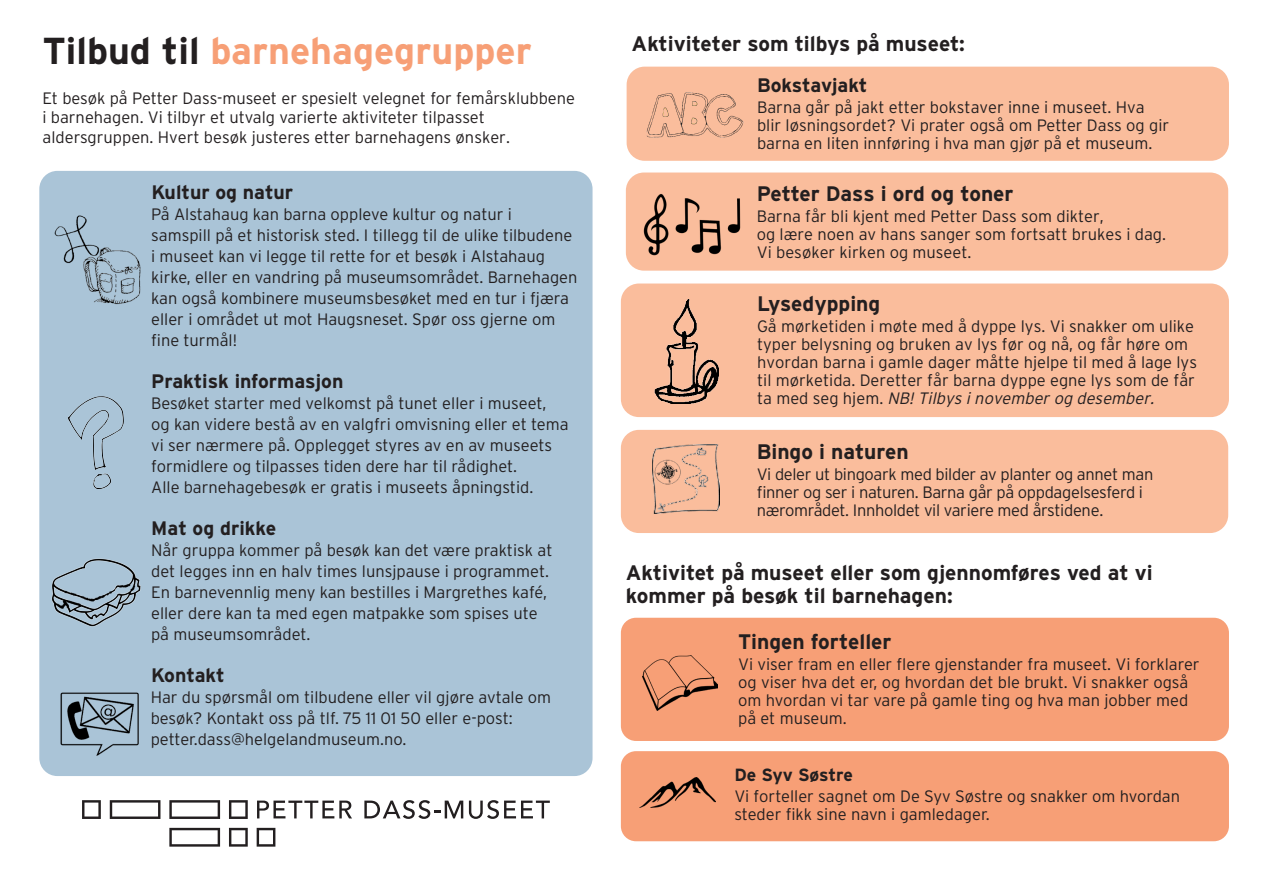
<style>
.page{position:relative;width:1263px;height:893px;background:#fff}
.page>*{position:absolute;margin:0;border:0;box-sizing:border-box;transform-origin:0 0}
.t1{font:700 37.5px "Interstate";color:#f79f76}
.t2{font:700 21px "Interstate";color:#231f20}
.t3{font:700 19.5px "Interstate";color:#231f20}
.t4{font:700 17.7px "Interstate";letter-spacing:-.01em;color:#231f20}
.t5{font:300 16.5px/21px "Interstate";color:#231f20}
.t6{font:300 16.5px "Interstate";letter-spacing:-.02em;color:#231f20}
.s1{color:#231f20}
.s2{font-style:italic}
</style>
<div class="page">
<div style="left:626px;top:173px;width:602px;height:98px;background:#fabd9c;border-radius:18px"></div>
<div style="left:621px;top:284px;width:608px;height:133px;background:#fabd9c;border-radius:18px"></div>
<div style="left:627px;top:67px;width:602px;height:94px;background:#fabd9c;border-radius:18px"></div>
<div style="left:621px;top:430px;width:607px;height:103px;background:#fabd9c;border-radius:18px"></div>
<img style="left:652px;top:444px;width:68px;height:70px">
<svg style="left:257px;top:801px;width:95px;height:17px"></svg>
<svg style="left:364px;top:800px;width:99px;height:19px"></svg>
<svg style="left:469px;top:800px;width:81px;height:19px"></svg>
<svg style="left:229px;top:800px;width:19px;height:19px"></svg>
<svg style="left:82px;top:800px;width:19px;height:19px"></svg>
<svg style="left:229px;top:828px;width:19px;height:19px"></svg>
<svg style="left:257px;top:828px;width:18px;height:19px"></svg>
<svg style="left:169px;top:828px;width:51px;height:19px"></svg>
<svg style="left:169px;top:800px;width:51px;height:19px"></svg>
<svg style="left:110px;top:800px;width:50px;height:19px"></svg>
<div style="left:39px;top:171px;width:553px;height:605px;background:#aac4d7;border-radius:18px"></div>
<img style="left:51px;top:558px;width:90px;height:69px">
<img style="left:60px;top:692px;width:79px;height:64px">
<img style="left:68px;top:396px;width:56px;height:93px">
<img style="left:54px;top:215px;width:87px;height:90px">
<img style="left:646px;top:92px;width:98px;height:46px">
<img style="left:643px;top:194px;width:98px;height:61px">
<img style="left:655px;top:300px;width:63px;height:103px">
<div style="left:621px;top:618px;width:608px;height:123px;background:#f79f76;border-radius:15px"></div>
<div style="left:621px;top:751px;width:608px;height:90px;background:#f79f76;border-radius:15px"></div>
<img style="left:639px;top:777px;width:77px;height:31px">
<img style="left:642px;top:656px;width:75px;height:54px">
<p class="t1" style="left:43px;top:24px;width:491px"><span class="s1">Tilbud til</span> barnehagegrupper</p>
<p class="t5" style="left:43px;top:87px;width:534px;line-height:19.8px">Et besøk på Petter Dass-museet er spesielt velegnet for femårsklubbene i barnehagen. Vi tilbyr et utvalg varierte aktiviteter tilpasset aldersgruppen. Hvert besøk justeres etter barnehagens ønsker.</p>
<p class="t3" style="left:151px;top:178px;width:143px">Kultur og natur</p>
<p class="t5" style="left:151px;top:203px;width:362px">På Alstahaug kan barna oppleve kultur og natur i</p>
<p class="t5" style="left:151px;top:224px;width:428px">samspill på et historisk sted. I tillegg til de ulike tilbudene i museet kan vi legge til rette for et besøk i Alstahaug kirke, eller en vandring på museumsområdet. Barnehagen kan også kombinere museumsbesøket med en tur i fjæra eller i området ut mot Haugsneset. Spør oss gjerne om fine turmål!</p>
<p class="t3" style="left:151px;top:367px;width:194px">Praktisk informasjon</p>
<p class="t5" style="left:151px;top:392px;width:419px">Besøket starter med velkomst på tunet eller i museet, og kan videre bestå av en valgfri omvisning eller et tema vi ser nærmere på. Opplegget styres av en av museets formidlere og tilpasses tiden dere har til rådighet.</p>
<p class="t5" style="left:151px;top:476px;width:384px">Alle barnehagebesøk er gratis i museets åpningstid.</p>
<p class="t3" style="left:151px;top:514px;width:127px">Mat og drikke</p>
<p class="t5" style="left:151px;top:539px;width:403px">Når gruppa kommer på besøk kan det være praktisk at det legges inn en halv times lunsjpause i programmet.</p>
<p class="t5" style="left:151px;top:581px;width:397px">En barnevennlig meny kan bestilles i Margrethes kafé, eller dere kan ta med egen matpakke som spises ute</p>
<p class="t5" style="left:151px;top:623px;width:161px">på museumsområdet.</p>
<p class="t3" style="left:151px;top:661px;width:75px">Kontakt</p>
<p class="t5" style="left:151px;top:686px;width:402px">Har du spørsmål om tilbudene eller vil gjøre avtale om besøk? Kontakt oss på tlf. 75 11 01 50 eller e-post:</p>
<p class="t5" style="left:151px;top:728px;width:257px">petter.dass@helgelandmuseum.no.</p>
<p class="t2" style="left:632px;top:28px;width:335px">Aktiviteter som tilbys på museet:</p>
<p class="t3" style="left:757px;top:71px;width:112px">Bokstavjakt</p>
<p class="t5" style="left:757px;top:97px;width:414px;line-height:18px">Barna går på jakt etter bokstaver inne i museet. Hva blir løsningsordet? Vi prater også om Petter Dass og gir barna en liten innføring i hva man gjør på et museum.</p>
<p class="t2" style="left:757px;top:178px;width:258px">Petter Dass i ord og toner</p>
<p class="t5" style="left:757px;top:206px;width:411px;line-height:18px">Barna får bli kjent med Petter Dass som dikter,<br>og lære noen av hans sanger som fortsatt brukes i dag.<br>Vi besøker kirken og museet.</p>
<p class="t2" style="left:757px;top:288px;width:125px">Lysedypping</p>
<p class="t5" style="left:757px;top:316px;width:441px;line-height:18px">Gå mørketiden i møte med å dyppe lys. Vi snakker om ulike typer belysning og bruken av lys før og nå, og får høre om hvordan barna i gamle dager måtte hjelpe til med å lage lys til mørketida. Deretter får barna dyppe egne lys som de får t a m e d s e g h j e m . <span class="s2">NB!Tilbysinovemberog desember.</span></p>
<p class="t2" style="left:757px;top:436px;width:153px">Bingo i naturen</p>
<p class="t6" style="left:757px;top:462px;width:398px">Vi deler ut bingoark med bilder av planter og annet man</p>
<p class="t6" style="left:757px;top:480px;width:388px">finner og ser i naturen. Barna går på oppdagelsesferd i</p>
<p class="t6" style="left:757px;top:498px;width:348px">nærområdet. Innholdet vil variere med årstidene.</p>
<p class="t2" style="left:626px;top:557px;width:528px">Aktivitet på museet eller som gjennomføres ved at vi</p>
<p class="t2" style="left:626px;top:580px;width:328px">kommer på besøk til barnehagen:</p>
<p class="t2" style="left:738px;top:626px;width:155px">Tingen forteller</p>
<p class="t5" style="left:738px;top:654px;width:463px;line-height:18px">Vi viser fram en eller flere gjenstander fra museet. Vi forklarer og viser hva det er, og hvordan det ble brukt. Vi snakker også</p>
<p class="t5" style="left:738px;top:688px;width:452px">om hvordan vi tar vare på gamle ting og hva man jobber med</p>
<p class="t5" style="left:738px;top:706px;width:110px">på et museum.</p>
<p class="t4" style="left:734px;top:762px;width:120px">De Syv Søstre</p>
<p class="t5" style="left:734px;top:785px;width:447px">Vi forteller sagnet om De Syv Søstre og snakker om hvordan</p>
<p class="t5" style="left:734px;top:803px;width:257px">steder fikk sine navn i gamledager.</p>
</div>
